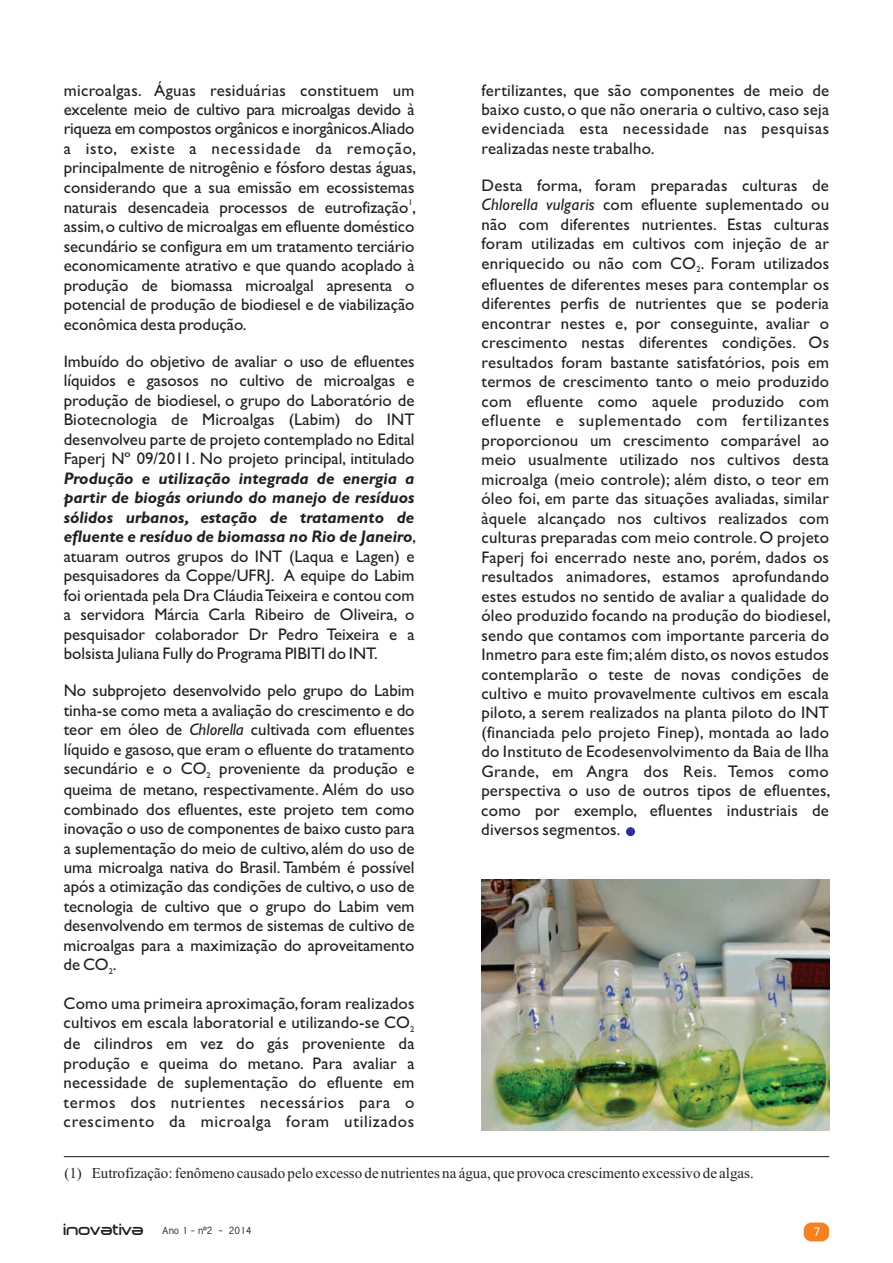
<style>
.page{position:relative;width:893px;height:1263px;background:#fff}
.page>*{position:absolute;margin:0;border:0;box-sizing:border-box;transform-origin:0 0}
.t1{font:16.8px/19.5px "Gill Sans";letter-spacing:.015em;color:#231f20;text-align:justify}
.t2{font:15px "Times New Roman";color:#231f20}
.t3{font:12px "Tuffy";color:#fff}
.t4{font:10.05px "Tuffy";color:#231f20}
.t5{font:8.4px "Gill Sans";color:#231f20}
.s1{font-weight:700;font-style:italic}
.s2{font-style:italic}
.s3{font-family:"Dekers Bold";font-size:15.75px}
.s4{font-family:"Arial"}
</style>
<div class="page">
<hr style="left:64px;top:1156px;width:765px;height:1px;background:#231f20">
<img style="left:482px;top:879px;width:347px;height:252px">
<div style="left:626px;top:827px;width:9px;height:9px;background:#2e3092;border-radius:50%"></div>
<div style="left:804px;top:1222px;width:25px;height:19px;background:#f58220;border-radius:8px"></div>
<p class="t1" style="left:64px;top:82px;width:354px">microalgas. Águas residuárias constituem um excelente meio de cultivo para microalgas devido à riqueza em compostos orgânicos e inorgânicos.Aliado a isto, existe a necessidade da remoção, principalmente de nitrogênio e fósforo destas águas, considerando que a sua emissão em ecossistemas</p>
<p class="t5" style="left:408px;top:199px;width:6px">1</p>
<p class="t1" style="left:64px;top:199px;width:354px">naturais desencadeia processos de eutrofização , assim, o cultivo de microalgas em efluente doméstico secundário se configura em um tratamento terciário economicamente atrativo e que quando acoplado à produção de biomassa microalgal apresenta o potencial de produção de biodiesel e de viabilização econômica desta produção.</p>
<p class="t1" style="left:64px;top:353px;width:352px">Imbuído do objetivo de avaliar o uso de efluentes líquidos e gasosos no cultivo de microalgas e produção de biodiesel, o grupo do Laboratório de Biotecnologia de Microalgas (Labim) do INT desenvolveu parte de projeto contemplado no Edital Faperj Nº 09/2011. No projeto principal, intitulado</p>
<p class="t1" style="left:64px;top:470px;width:354px"><span class="s1">Produção e utilização integrada de energia a partir de biogás oriundo do manejo de resíduos sólidos urbanos, estação de tratamento de efluente e resíduo de biomassa no Rio de Janeiro</span>, atuaram outros grupos do INT (Laqua e Lagen) e pesquisadores da Coppe/UFRJ. A equipe do Labim foi orientada pela Dra Cláudia Teixeira e contou com a servidora Márcia Carla Ribeiro de Oliveira, o pesquisador colaborador Dr Pedro Teixeira e a bolsista Juliana Fully do Programa PIBITI do INT.</p>
<p class="t1" style="left:64px;top:683px;width:352px">No subprojeto desenvolvido pelo grupo do Labim tinha-se como meta a avaliação do crescimento e do teor em óleo de <span class="s2">Chlorella</span> cultivada com efluentes líquido e gasoso, que eram o efluente do tratamento secundário e o CO proveniente da produção e</p>
<p class="t5" style="left:206px;top:772px;width:6px">2</p>
<p class="t1" style="left:64px;top:781px;width:352px">queima de metano, respectivamente. Além do uso combinado dos efluentes, este projeto tem como inovação o uso de componentes de baixo custo para a suplementação do meio de cultivo, além do uso de uma microalga nativa do Brasil. Também é possível após a otimização das condições de cultivo, o uso de tecnologia de cultivo que o grupo do Labim vem desenvolvendo em termos de sistemas de cultivo de microalgas para a maximização do aproveitamento de CO .<sub>2</sub></p>
<p class="t1" style="left:64px;top:995px;width:352px">Como uma primeira aproximação, foram realizados cultivos em escala laboratorial e utilizando-se CO<sub>2 </sub>de cilindros em vez do gás proveniente da produção e queima do metano. Para avaliar a necessidade de suplementação do efluente em termos dos nutrientes necessários para o crescimento da microalga foram utilizados</p>
<p class="t1" style="left:482px;top:82px;width:349px">fertilizantes, que são componentes de meio de baixo custo, o que não oneraria o cultivo, caso seja evidenciada esta necessidade nas pesquisas realizadas neste trabalho.</p>
<p class="t1" style="left:482px;top:177px;width:349px">Desta forma, foram preparadas culturas de <span class="s2">Chlorella vulgaris</span> com efluente suplementado ou não com diferentes nutrientes. Estas culturas foram utilizadas em cultivos com injeção de ar enriquecido ou não com CO . Foram utilizados</p>
<p class="t5" style="left:696px;top:266px;width:6px">2</p>
<p class="t1" style="left:481px;top:276px;width:351px;text-align:left">efluentes de diferentes meses para contemplar os diferentes perfis de nutrientes que se poderia encontrar nestes e, por conseguinte, avaliar o crescimento nestas diferentes condições. Os resultados foram bastante satisfatórios, pois em termos de crescimento tanto o meio produzido com efluente como aquele produzido com efluente e suplementado com fertilizantes proporcionou um crescimento comparável ao meio usualmente utilizado nos cultivos desta microalga (meio controle); além disto, o teor em óleo foi, em parte das situações avaliadas, similar àquele alcançado nos cultivos realizados com culturas preparadas com meio controle. O projeto Faperj foi encerrado neste ano, porém, dados os resultados animadores, estamos aprofundando estes estudos no sentido de avaliar a qualidade do óleo produzido focando na produção do biodiesel, sendo que contamos com importante parceria do Inmetro para este fim; além disto, os novos estudos contemplarão o teste de novas condições de cultivo e muito provavelmente cultivos em escala piloto, a serem realizados na planta piloto do INT (financiada pelo projeto Finep), montada ao lado do Instituto de Ecodesenvolvimento da Baia de Ilha Grande, em Angra dos Reis. Temos como perspectiva o uso de outros tipos de efluentes, como por exemplo, efluentes industriais de diversos segmentos.</p>
<p class="t2" style="left:64px;top:1168px;width:691px">(1) Eutrofização: fenômeno causado pelo excesso de nutrientes na água, que provoca crescimento excessivo de algas.</p>
<p class="t4" style="left:64px;top:1226px;width:189px"><span class="s3">inovativa</span> Ano 1 - n<span class="s4">º</span>2 - 2014</p>
<p class="t3" style="left:813px;top:1227px;width:8px">7</p>
</div>
